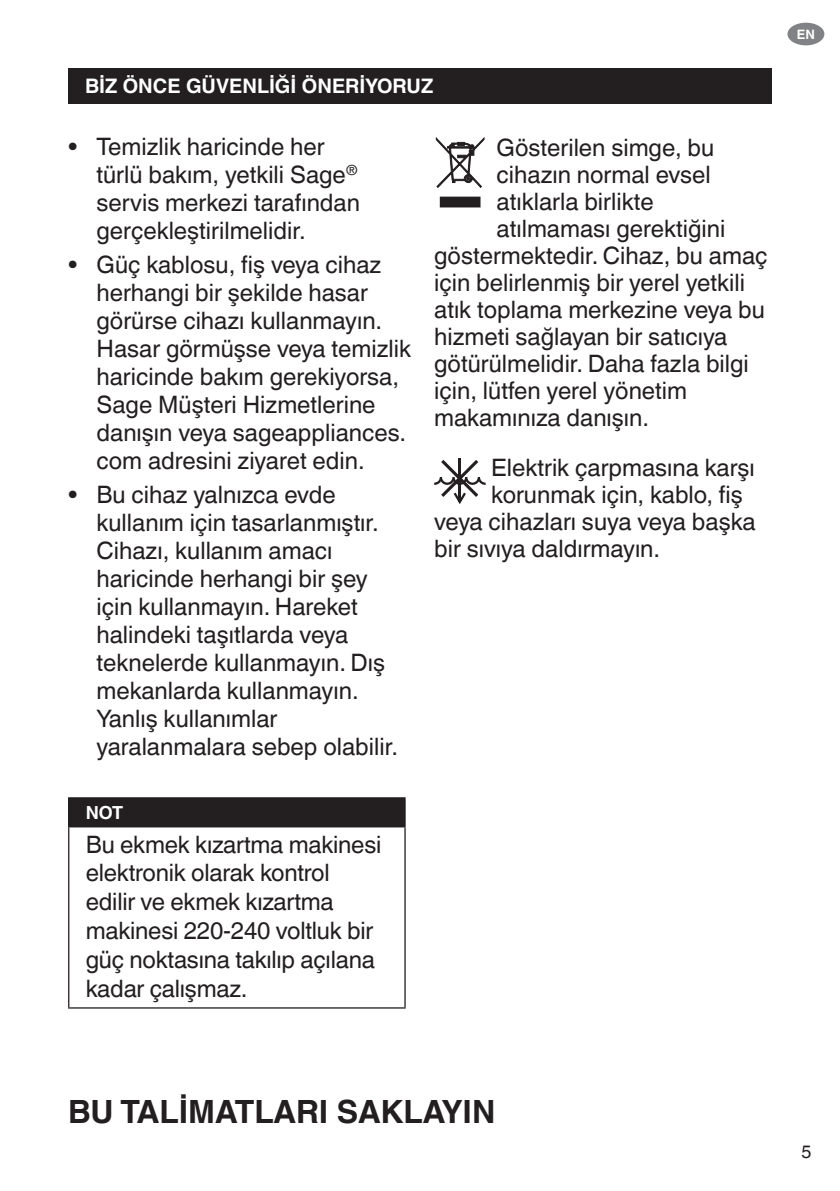
<style>
.page{position:relative;width:840px;height:1191px;background:#fff}
.page>*{position:absolute;margin:0;border:0;box-sizing:border-box;transform-origin:0 0}
.t1{font:700 32px "Helvetica World";color:#231f20}
.t2{font:24px/28px "Helvetica World";color:#231f20}
.t3{font:700 20px "Helvetica World";color:#fff}
.t4{font:700 18px "Helvetica World";color:#fff}
.t5{font:18px "Helvetica World";color:#231f20}
.t6{font:700 13px "Helvetica World";color:#fff}
</style>
<div class="page">
<div style="left:68px;top:68px;width:703px;height:36px;background:#231f20"></div>
<div style="left:69px;top:798px;width:336px;height:29px;background:#231f20"></div>
<svg style="left:68px;top:798px;width:1px;height:28px"></svg>
<hr style="left:68px;top:797px;width:337px;height:1px;background:#231f20">
<hr style="left:68px;top:827px;width:1px;height:180px;background:#231f20">
<hr style="left:404px;top:827px;width:1px;height:180px;background:#231f20">
<hr style="left:68px;top:1007px;width:337px;height:1px;background:#231f20">
<hr style="left:68px;top:826px;width:337px;height:1px;background:#231f20">
<svg style="left:436px;top:138px;width:48px;height:50px"></svg>
<div style="left:440px;top:197px;width:39px;height:10px;background:#231f20"></div>
<hr style="left:458px;top:459px;width:2px;height:43px;background:#231f20">
<svg style="left:434px;top:460px;width:51px;height:44px"></svg>
<div style="left:787px;top:23px;width:36px;height:22px;background:#808285;border-radius:50%"></div>
<p class="t3" style="left:85px;top:75px;width:349px">BİZ ÖNCE GÜVENLİĞİ ÖNERİYORUZ</p>
<p class="t2" style="left:96px;top:133px;width:265px;text-indent:-28px">• Temizlik haricinde her türlü bakım, yetkili Sage<sup>® </sup>servis merkezi tarafından gerçekleştirilmelidir.</p>
<p class="t2" style="left:96px;top:250px;width:316px;text-indent:-28px">• Güç kablosu, fiş veya cihaz herhangi bir şekilde hasar görürse cihazı kullanmayın.<br>Hasar görmüşse veya temizlik haricinde bakım gerekiyorsa,<br>Sage Müşteri Hizmetlerine danışın veya sageappliances. com adresini ziyaret edin.</p>
<p class="t2" style="left:96px;top:480px;width:303px;text-indent:-28px">• Bu cihaz yalnızca evde kullanım için tasarlanmıştır.<br>Cihazı, kullanım amacı haricinde herhangi bir şey için kullanmayın. Hareket halindeki taşıtlarda veya teknelerde kullanmayın. Dış mekanlarda kullanmayın.<br>Yanlış kullanımlar yaralanmalara sebep olabilir.</p>
<p class="t4" style="left:86px;top:802px;width:39px">NOT</p>
<p class="t2" style="left:86px;top:830px;width:297px;line-height:28.8px">Bu ekmek kızartma makinesi elektronik olarak kontrol edilir ve ekmek kızartma makinesi 220-240 voltluk bir güç noktasına takılıp açılana kadar çalışmaz.</p>
<p class="t2" style="left:496px;top:134px;width:219px">Gösterilen simge, bu</p>
<p class="t2" style="left:496px;top:161px;width:215px">cihazın normal evsel</p>
<p class="t2" style="left:496px;top:188px;width:158px">atıklarla birlikte</p>
<p class="t2" style="left:496px;top:215px;width:230px">atılmaması gerektiğini</p>
<p class="t2" style="left:434px;top:242px;width:334px">göstermektedir. Cihaz, bu amaç</p>
<p class="t2" style="left:434px;top:269px;width:312px">için belirlenmiş bir yerel yetkili</p>
<p class="t2" style="left:434px;top:296px;width:332px">atık toplama merkezine veya bu</p>
<p class="t2" style="left:434px;top:323px;width:294px">hizmeti sağlayan bir satıcıya</p>
<p class="t2" style="left:434px;top:350px;width:316px">götürülmelidir. Daha fazla bilgi</p>
<p class="t2" style="left:434px;top:377px;width:254px">için, lütfen yerel yönetim</p>
<p class="t2" style="left:434px;top:404px;width:216px">makamınıza danışın.</p>
<p class="t2" style="left:491px;top:454px;width:265px">Elektrik çarpmasına karşı</p>
<p class="t2" style="left:491px;top:481px;width:253px">korunmak için, kablo, fiş</p>
<p class="t2" style="left:434px;top:508px;width:323px">veya cihazları suya veya başka</p>
<p class="t2" style="left:434px;top:535px;width:227px">bir sıvıya daldırmayın.</p>
<p class="t6" style="left:796px;top:27px;width:20px">EN</p>
<h1 class="t1" style="left:68px;top:1093px;width:428px">BU TALİMATLARI SAKLAYIN</h1>
<p class="t5" style="left:801px;top:1141px;width:12px">5</p>
</div>
